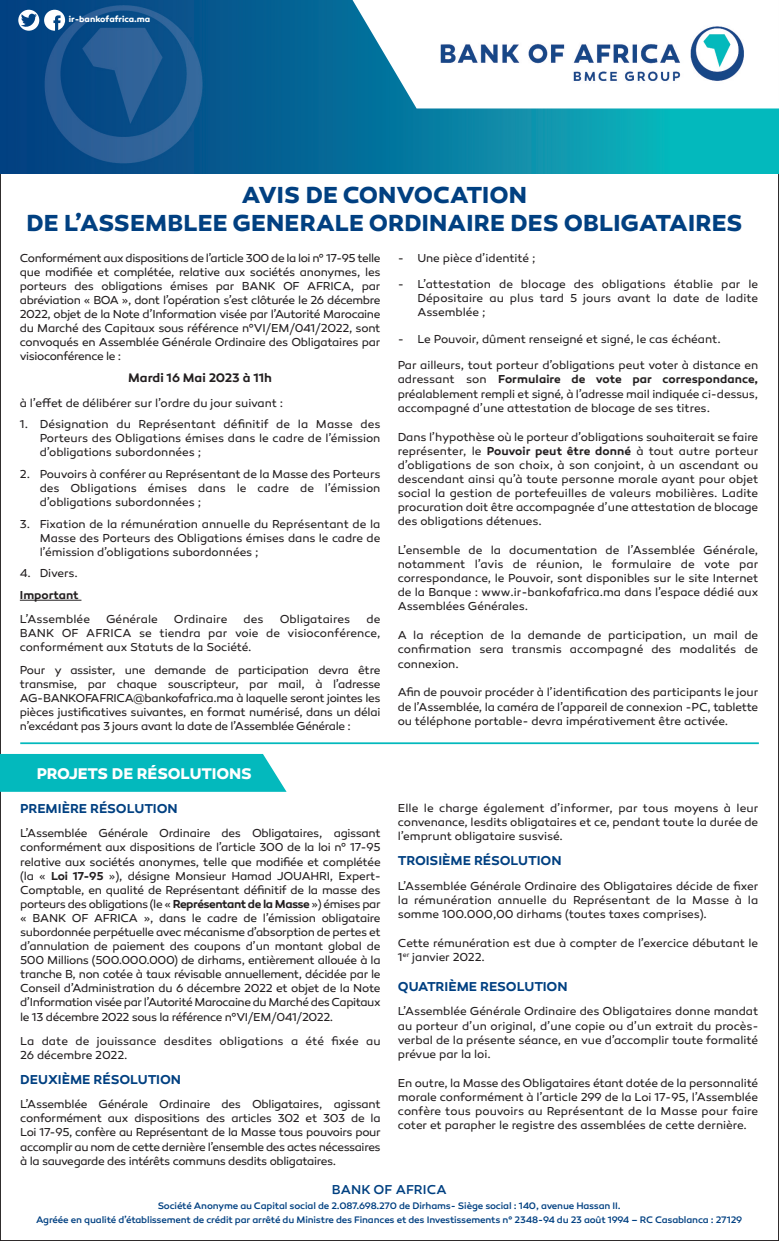
<style>
.page{position:relative;width:779px;height:1241px;background:#fff}
.page>*{position:absolute;margin:0;border:0;box-sizing:border-box;transform-origin:0 0}
.t1{font:700 23.62px/28.3px "Canaro";letter-spacing:.005em;color:#014081;text-align:center}
.t2{font:700 15.75px "Canaro";letter-spacing:-.005em;color:#fff}
.t3{font:600 13.12px "Canaro";letter-spacing:-.005em;color:#014081}
.t4{font:500 13.12px "Canaro";letter-spacing:.01em;color:#014081}
.t5{font:600 12.6px "Canaro";color:#231f20}
.t6{font:11.72px/14px "Canaro";letter-spacing:-.005em;color:#231f20;text-align:justify}
.t7{font:600 11.72px "Canaro";color:#231f20}
.t8{font:500 9.62px/14px "Canaro";letter-spacing:-.015em;color:#014081;text-align:center}
.t9{font:700 8.58px "Canaro";color:#fff}
.s1{font-weight:600}
</style>
<div class="page">
<img style="left:0;top:0;width:779px;height:174px">
<svg style="left:352px;top:0;width:427px;height:108px"></svg>
<img style="left:434px;top:23px;width:311px;height:69px">
<svg style="left:18px;top:10px;width:47px;height:21px"></svg>
<hr style="left:20px;top:742px;width:739px;height:2px;background:#03b9bd">
<hr style="left:20px;top:600px;width:61px;height:1px;background:#231f20">
<div style="left:0;top:753px;width:286px;height:38px;background:#03b9bd"></div>
<p class="t9" style="left:69px;top:17px;width:83px">ir-bankofafrica.ma</p>
<h1 class="t1" style="left:26px;top:183px;width:718px">AVIS DE CONVOCATION<br>DE L’ASSEMBLEE GENERALE ORDINAIRE DES OBLIGATAIRES</h1>
<p class="t6" style="left:20px;top:252px;width:362px">Conformément aux dispositions de l’article 300 de la loi n° 17-95 telle que modifiée et complétée, relative aux sociétés anonymes, les porteurs des obligations émises par BANK OF AFRICA, par abréviation « BOA », dont l’opération s’est clôturée le 26 décembre 2022, objet de la Note d’Information visée par l’Autorité Marocaine du Marché des Capitaux sous référence n°VI/EM/041/2022, sont convoqués en Assemblée Générale Ordinaire des Obligataires par visioconférence le :</p>
<p class="t5" style="left:128px;top:374px;width:145px">Mardi 16 Mai 2023 à 11h</p>
<p class="t6" style="left:20px;top:397px;width:265px">à l’effet de délibérer sur l’ordre du jour suivant :</p>
<p class="t6" style="left:40px;top:418px;width:342px;text-indent:-20px">1. Désignation du Représentant définitif de la Masse des Porteurs des Obligations émises dans le cadre de l’émission d’obligations subordonnées ;</p>
<p class="t6" style="left:40px;top:468px;width:342px;text-indent:-20px">2. Pouvoirs à conférer au Représentant de la Masse des Porteurs des Obligations émises dans le cadre de l’émission d’obligations subordonnées ;</p>
<p class="t6" style="left:40px;top:518px;width:342px;text-indent:-20px">3. Fixation de la rémunération annuelle du Représentant de la Masse des Porteurs des Obligations émises dans le cadre de l’émission d’obligations subordonnées ;</p>
<p class="t6" style="left:20px;top:567px;width:59px">4. Divers.</p>
<p class="t7" style="left:20px;top:590px;width:60px">Important</p>
<p class="t6" style="left:20px;top:613px;width:72px">L’Assemblée</p>
<p class="t6" style="left:106px;top:613px;width:53px">Générale</p>
<p class="t6" style="left:174px;top:613px;width:55px">Ordinaire</p>
<p class="t6" style="left:244px;top:613px;width:22px">des</p>
<p class="t6" style="left:280px;top:613px;width:72px">Obligataires</p>
<p class="t6" style="left:20px;top:613px;width:362px;text-indent:347px">de BANK OF AFRICA se tiendra par voie de visioconférence, conformément aux Statuts de la Société.</p>
<p class="t6" style="left:20px;top:664px;width:362px">Pour y assister, une demande de participation devra être transmise, par chaque souscripteur, par mail, à l’adresse AG-BANKOFAFRICA@bankofafrica.ma à laquelle seront jointes les pièces justificatives suivantes, en format numérisé, dans un délai n’excédant pas 3 jours avant la date de l’Assemblée Générale :</p>
<h2 class="t2" style="left:37px;top:768px;width:217px">PROJETS DE RÉSOLUTIONS</h2>
<p class="t3" style="left:20px;top:803px;width:159px">PREMIÈRE RÉSOLUTION</p>
<p class="t6" style="left:20px;top:827px;width:362px">L’Assemblée Générale Ordinaire des Obligataires, agissant conformément aux dispositions de l’article 300 de la loi n° 17-95 relative aux sociétés anonymes, telle que modifiée et complétée (la « <span class="s1">Loi 17-95</span> »), désigne Monsieur Hamad JOUAHRI, Expert-Comptable, en qualité de Représentant définitif de la masse des porteurs des obligations (le « <span class="s1">Représentant de la Masse</span> ») émises par « BANK OF AFRICA », dans le cadre de l’émission obligataire subordonnée perpétuelle avec mécanisme d’absorption de pertes et d’annulation de paiement des coupons d’un montant global de 500 Millions (500.000.000) de dirhams, entièrement allouée à la tranche B, non cotée à taux révisable annuellement, décidée par le Conseil d’Administration du 6 décembre 2022 et objet de la Note d’Information visée par l’Autorité Marocaine du Marché des Capitaux le 13 décembre 2022 sous la référence n°VI/EM/041/2022.</p>
<p class="t6" style="left:20px;top:1034px;width:362px">La date de jouissance desdites obligations a été fixée au<br>26 décembre 2022.</p>
<p class="t3" style="left:20px;top:1074px;width:162px">DEUXIÈME RÉSOLUTION</p>
<p class="t6" style="left:20px;top:1098px;width:362px">L’Assemblée Générale Ordinaire des Obligataires, agissant conformément aux dispositions des articles 302 et 303 de la Loi 17-95, confère au Représentant de la Masse tous pouvoirs pour accomplir au nom de cette dernière l’ensemble des actes nécessaires à la sauvegarde des intérêts communs desdits obligataires.</p>
<p class="t6" style="left:398px;top:252px;width:139px">- Une pièce d’identité ;</p>
<p class="t6" style="left:417px;top:278px;width:342px;text-indent:-20px">- L’attestation de blocage des obligations établie par le Dépositaire au plus tard 5 jours avant la date de ladite Assemblée ;</p>
<p class="t6" style="left:398px;top:333px;width:325px">- Le Pouvoir, dûment renseigné et signé, le cas échéant.</p>
<p class="t6" style="left:398px;top:359px;width:362px">Par ailleurs, tout porteur d’obligations peut voter à distance en adressant son <span class="s1">Formulaire de vote par correspondance, </span>préalablement rempli et signé, à l’adresse mail indiquée ci-dessus, accompagné d’une attestation de blocage de ses titres.</p>
<p class="t6" style="left:398px;top:431px;width:362px">Dans l’hypothèse où le porteur d’obligations souhaiterait se faire représenter, le <span class="s1">Pouvoir peut être donné</span> à tout autre porteur d’obligations de son choix, à son conjoint, à un ascendant ou descendant ainsi qu’à toute personne morale ayant pour objet social la gestion de portefeuilles de valeurs mobilières. Ladite procuration doit être accompagnée d’une attestation de blocage des obligations détenues.</p>
<p class="t6" style="left:398px;top:544px;width:362px">L’ensemble de la documentation de l’Assemblée Générale, notamment l’avis de réunion, le formulaire de vote par correspondance, le Pouvoir, sont disponibles sur le site Internet de la Banque : www.ir-bankofafrica.ma dans l’espace dédié aux Assemblées Générales.</p>
<p class="t6" style="left:398px;top:629px;width:362px">A la réception de la demande de participation, un mail de confirmation sera transmis accompagné des modalités de connexion.</p>
<p class="t6" style="left:398px;top:686px;width:362px">Afin de pouvoir procéder à l’identification des participants le jour de l’Assemblée, la caméra de l’appareil de connexion -PC, tablette ou téléphone portable- devra impérativement être activée.</p>
<p class="t6" style="left:398px;top:802px;width:362px">Elle le charge également d’informer, par tous moyens à leur convenance, lesdits obligataires et ce, pendant toute la durée de l’emprunt obligataire susvisé.</p>
<p class="t3" style="left:398px;top:855px;width:165px">TROISIÈME RÉSOLUTION</p>
<p class="t6" style="left:398px;top:879px;width:362px">L’Assemblée Générale Ordinaire des Obligataires décide de fixer la rémunération annuelle du Représentant de la Masse à la somme 100.000,00 dirhams (toutes taxes comprises).</p>
<p class="t6" style="left:398px;top:936px;width:362px">Cette rémunération est due à compter de l’exercice débutant le<br>1<sup>er</sup> janvier 2022.</p>
<p class="t3" style="left:398px;top:981px;width:171px">QUATRIÈME RESOLUTION</p>
<p class="t6" style="left:398px;top:1005px;width:362px">L’Assemblée Générale Ordinaire des Obligataires donne mandat au porteur d’un original, d’une copie ou d’un extrait du procès&shy;verbal de la présente séance, en vue d’accomplir toute formalité prévue par la loi.</p>
<p class="t6" style="left:398px;top:1076px;width:362px">En outre, la Masse des Obligataires étant dotée de la personnalité morale conformément à l’article 299 de la Loi 17-95, l’Assemblée confère tous pouvoirs au Représentant de la Masse pour faire coter et parapher le registre des assemblées de cette dernière.</p>
<p class="t4" style="left:332px;top:1184px;width:116px">BANK OF AFRICA</p>
<p class="t8" style="left:36px;top:1199px;width:708px">Société Anonyme au Capital social de 2.087.698.270 de Dirhams- Siège social : 140, avenue Hassan II.<br>Agréée en qualité d’établissement de crédit par arrêté du Ministre des Finances et des Investissements n° 2348-94 du 23 août 1994 – RC Casablanca : 27129</p>
</div>
